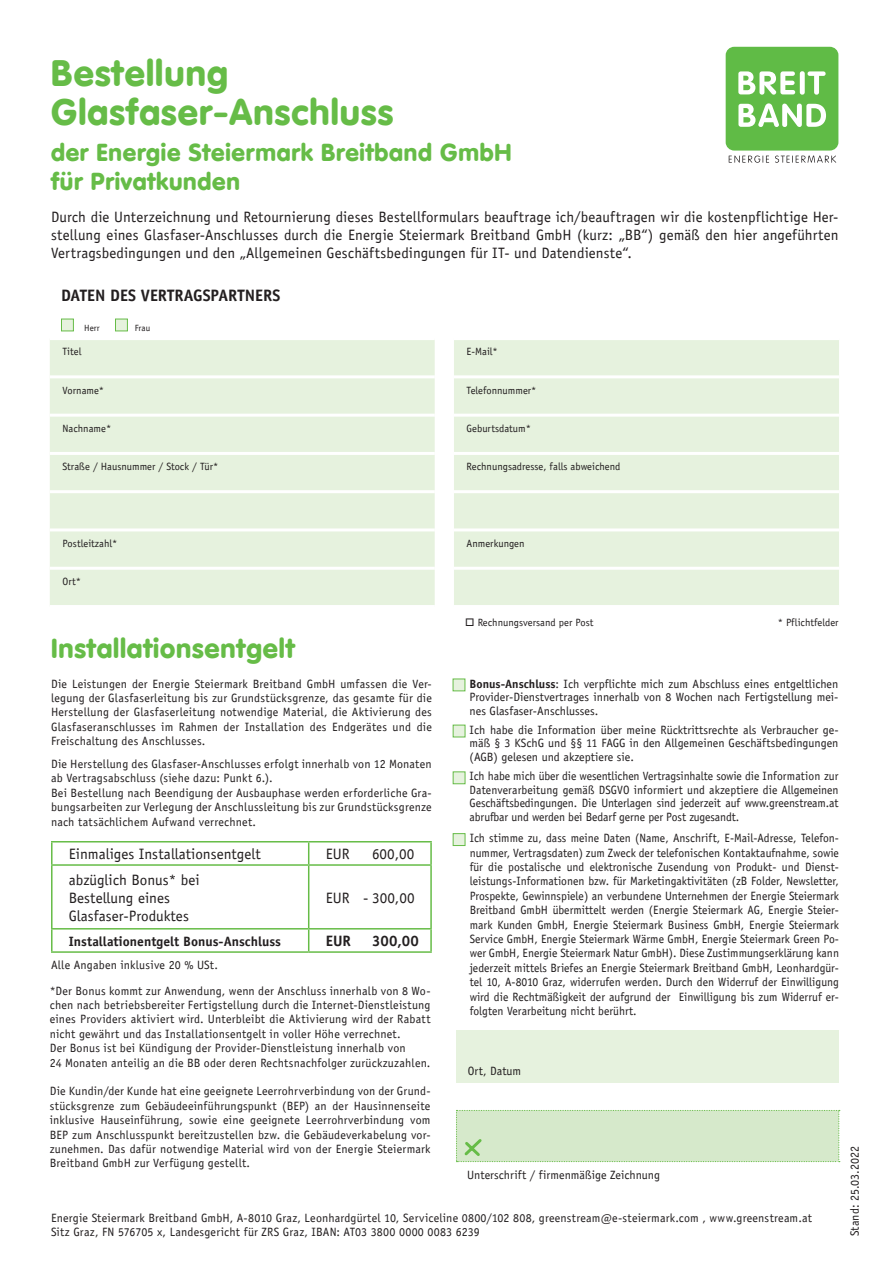
<style>
.page{position:relative;width:893px;height:1263px;background:#fff}
.page>*{position:absolute;margin:0;border:0;box-sizing:border-box;transform-origin:0 0}
.t1{font:900 36px/39px "VAG Rounded LT";letter-spacing:.03em;color:#66bc47}
.t2{font:900 27px "VAG Rounded LT";letter-spacing:.03em;color:#66bc47}
.t3{font:900 24px/28.8px "VAG Rounded LT";letter-spacing:.03em;color:#66bc47}
.t4{font:700 16.5px "Officina Sans";color:#231f20}
.t5{font:15px/18px "Officina Sans";color:#231f20;text-align:justify}
.t6{font:700 15px "Officina Sans";color:#231f20}
.t7{font:700 13.5px "Officina Sans";color:#231f20}
.t8{font:12px/14.4px "Officina Sans";letter-spacing:.015em;color:#231f20;text-align:justify}
.t9{font:10.5px "Officina Sans";color:#231f20}
.t10{font:9px "Officina Sans";color:#231f20}
.s1{font-weight:700}
</style>
<div class="page">
<div style="left:50px;top:340px;width:789px;height:265px;background:#e6f2de"></div>
<svg style="left:435px;top:340px;width:19px;height:265px"></svg>
<hr style="left:50px;top:375px;width:385px;height:3px;background:#fff">
<hr style="left:435px;top:375px;width:19px;height:3px;background:#fff">
<hr style="left:454px;top:375px;width:385px;height:3px;background:#fff">
<hr style="left:50px;top:414px;width:385px;height:3px;background:#fff">
<hr style="left:435px;top:414px;width:19px;height:3px;background:#fff">
<hr style="left:454px;top:414px;width:385px;height:3px;background:#fff">
<hr style="left:50px;top:452px;width:385px;height:3px;background:#fff">
<hr style="left:435px;top:452px;width:19px;height:3px;background:#fff">
<hr style="left:454px;top:452px;width:385px;height:3px;background:#fff">
<hr style="left:50px;top:490px;width:385px;height:3px;background:#fff">
<hr style="left:435px;top:490px;width:19px;height:3px;background:#fff">
<hr style="left:454px;top:490px;width:385px;height:3px;background:#fff">
<hr style="left:50px;top:528px;width:385px;height:3px;background:#fff">
<hr style="left:435px;top:528px;width:19px;height:3px;background:#fff">
<hr style="left:454px;top:528px;width:385px;height:3px;background:#fff">
<hr style="left:50px;top:567px;width:385px;height:3px;background:#fff">
<hr style="left:435px;top:567px;width:19px;height:3px;background:#fff">
<hr style="left:454px;top:567px;width:385px;height:3px;background:#fff">
<div style="left:61px;top:319px;width:13px;height:12px;background:#e6f2de;border:1px solid #66bc47"></div>
<div style="left:115px;top:319px;width:13px;height:12px;background:#e6f2de;border:1px solid #66bc47"></div>
<hr style="left:51px;top:841px;width:258px;height:1px;background:#66bc47">
<hr style="left:51px;top:842px;width:2px;height:22px;background:#66bc47">
<hr style="left:309px;top:841px;width:123px;height:1px;background:#66bc47">
<svg style="left:308px;top:842px;width:1px;height:22px"></svg>
<hr style="left:430px;top:842px;width:2px;height:22px;background:#66bc47">
<hr style="left:51px;top:864px;width:258px;height:2px;background:#66bc47">
<hr style="left:51px;top:866px;width:2px;height:62px;background:#66bc47">
<hr style="left:309px;top:864px;width:123px;height:2px;background:#66bc47">
<hr style="left:308px;top:866px;width:1px;height:62px;background:#66bc47">
<hr style="left:430px;top:866px;width:2px;height:62px;background:#66bc47">
<hr style="left:51px;top:928px;width:258px;height:1px;background:#66bc47">
<hr style="left:51px;top:929px;width:2px;height:22px;background:#66bc47">
<hr style="left:309px;top:928px;width:123px;height:1px;background:#66bc47">
<svg style="left:308px;top:929px;width:1px;height:22px"></svg>
<hr style="left:430px;top:929px;width:2px;height:22px;background:#66bc47">
<hr style="left:51px;top:951px;width:258px;height:2px;background:#66bc47">
<hr style="left:309px;top:951px;width:123px;height:2px;background:#66bc47">
<div style="left:456px;top:1031px;width:382px;height:52px;background:#e6f2de"></div>
<div style="left:456px;top:1110px;width:384px;height:52px;background:#d6e9cb"></div>
<div style="left:453px;top:833px;width:12px;height:13px;background:#e6f2de;border:1px solid #66bc47"></div>
<div style="left:453px;top:771px;width:12px;height:13px;background:#e6f2de;border:1px solid #66bc47"></div>
<div style="left:453px;top:725px;width:12px;height:12px;background:#e6f2de;border:1px solid #66bc47"></div>
<div style="left:453px;top:679px;width:12px;height:12px;background:#e6f2de;border:1px solid #66bc47"></div>
<div style="left:726px;top:47px;width:112px;height:104px;background:#60bb46;border-radius:8px"></div>
<svg style="left:729px;top:156px;width:40px;height:7px"></svg>
<svg style="left:775px;top:156px;width:61px;height:7px"></svg>
<svg style="left:738px;top:103px;width:88px;height:24px"></svg>
<svg style="left:738px;top:71px;width:57px;height:24px"></svg>
<div style="left:800px;top:71px;width:5px;height:24px;background:#fff;border-radius:2px"></div>
<svg style="left:807px;top:71px;width:19px;height:24px"></svg>
<h1 class="t1" style="left:51px;top:55px;width:344px">Bestellung<br>Glasfaser-Anschluss</h1>
<h3 class="t3" style="left:51px;top:139px;width:462px">der Energie Steiermark Breitband GmbH für Privatkunden</h3>
<p class="t5" style="left:51px;top:208px;width:789px">Durch die Unterzeichnung und Retournierung dieses Bestellformulars beauftrage ich/beauftragen wir die kostenpflichtige Her&shy;stellung eines Glasfaser-Anschlusses durch die Energie Steiermark Breitband GmbH (kurz: „BB“) gemäß den hier angeführten Vertragsbedingungen und den „Allgemeinen Geschäftsbedingungen für IT- und Datendienste“.</p>
<h3 class="t4" style="left:61px;top:285px;width:221px">DATEN DES VERTRAGSPARTNERS</h3>
<p class="t10" style="left:84px;top:323px;width:17px">Herr</p>
<p class="t10" style="left:135px;top:323px;width:17px">Frau</p>
<p class="t9" style="left:63px;top:346px;width:20px">Titel</p>
<p class="t9" style="left:467px;top:346px;width:33px">E-Mail*</p>
<p class="t9" style="left:63px;top:384px;width:43px">Vorname*</p>
<p class="t9" style="left:467px;top:384px;width:71px">Telefonnummer*</p>
<p class="t9" style="left:63px;top:422px;width:50px">Nachname*</p>
<p class="t9" style="left:467px;top:422px;width:66px">Geburtsdatum*</p>
<p class="t9" style="left:63px;top:460px;width:157px">Straße / Hausnummer / Stock / Tür*</p>
<p class="t9" style="left:467px;top:460px;width:155px">Rechnungsadresse, falls abweichend</p>
<p class="t9" style="left:63px;top:537px;width:56px">Postleitzahl*</p>
<p class="t9" style="left:467px;top:537px;width:60px">Anmerkungen</p>
<p class="t9" style="left:63px;top:575px;width:20px">Ort*</p>
<h2 class="t2" style="left:51px;top:632px;width:245px">Installationsentgelt</h2>
<p class="t8" style="left:51px;top:676px;width:382px">Die Leistungen der Energie Steiermark Breitband GmbH umfassen die Ver&shy;legung der Glasfaserleitung bis zur Grundstücksgrenze, das gesamte für die Herstellung der Glasfaserleitung notwendige Material, die Aktivierung des Glasfaseranschlusses im Rahmen der Installation des Endgerätes und die Freischaltung des Anschlusses.</p>
<p class="t8" style="left:51px;top:757px;width:382px;text-align:left">Die Herstellung des Glasfaser-Anschlusses erfolgt innerhalb von 12 Monaten ab Vertragsabschluss (siehe dazu: Punkt 6.).<br>Bei Bestellung nach Beendigung der Ausbauphase werden erforderliche Gra&shy;bungsarbeiten zur Verlegung der Anschlussleitung bis zur Grundstücksgrenze nach tatsächlichem Aufwand verrechnet.</p>
<p class="t5" style="left:69px;top:845px;width:193px">Einmaliges Installationsentgelt</p>
<p class="t5" style="left:326px;top:845px;width:25px">EUR</p>
<p class="t5" style="left:372px;top:845px;width:44px">600,00</p>
<p class="t5" style="left:69px;top:870px;width:132px;text-align:left">abzüglich Bonus* bei<br>Bestellung eines<br>Glasfaser-Produktes</p>
<p class="t5" style="left:326px;top:888px;width:90px">EUR - 300,00</p>
<p class="t7" style="left:69px;top:932px;width:214px">Installationentgelt Bonus-Anschluss</p>
<p class="t6" style="left:326px;top:931px;width:27px">EUR</p>
<p class="t6" style="left:372px;top:931px;width:48px">300,00</p>
<p class="t8" style="left:51px;top:958px;width:168px">Alle Angaben inklusive 20 % USt.</p>
<p class="t8" style="left:50px;top:983px;width:382px;text-align:left">*Der Bonus kommt zur Anwendung, wenn der Anschluss innerhalb von 8 Wo&shy;chen nach betriebsbereiter Fertigstellung durch die Internet-Dienstleistung eines Providers aktiviert wird. Unterbleibt die Aktivierung wird der Rabatt nicht gewährt und das Installationsentgelt in voller Höhe verrechnet.<br>Der Bonus ist bei Kündigung der Provider-Dienstleistung innerhalb von<br>24 Monaten anteilig an die BB oder deren Rechtsnachfolger zurückzuzahlen.</p>
<p class="t8" style="left:50px;top:1084px;width:382px">Die Kundin/der Kunde hat eine geeignete Leerrohrverbindung von der Grund&shy;stücksgrenze zum Gebäudeeinführungspunkt (BEP) an der Hausinnenseite inklusive Hauseinführung, sowie eine geeignete Leerrohrverbindung vom BEP zum Anschlusspunkt bereitzustellen bzw. die Gebäudeverkabelung vor&shy;zunehmen. Das dafür notwendige Material wird von der Energie Steiermark Breitband GmbH zur Verfügung gestellt.</p>
<p class="t9" style="left:465px;top:616px;width:130px">□ Rechnungsversand per Post</p>
<p class="t9" style="left:778px;top:616px;width:62px">* Pflichtfelder</p>
<p class="t8" style="left:470px;top:677px;width:370px;line-height:13.5px"><span class="s1">Bonus-Anschluss</span>: Ich verpflichte mich zum Abschluss eines entgeltlichen Provider-Dienstvertrages innerhalb von 8 Wochen nach Fertigstellung mei&shy;nes Glasfaser-Anschlusses.</p>
<p class="t8" style="left:470px;top:723px;width:370px;line-height:13.5px">Ich habe die Information über meine Rücktrittsrechte als Verbraucher ge&shy;mäß § 3 KSchG und §§ 11 FAGG in den Allgemeinen Geschäftsbedingungen (AGB) gelesen und akzeptiere sie.</p>
<p class="t8" style="left:470px;top:770px;width:370px;line-height:13.5px">Ich habe mich über die wesentlichen Vertragsinhalte sowie die Information zur Datenverarbeitung gemäß DSGVO informiert und akzeptiere die Allgemeinen Geschäftsbedingungen. Die Unterlagen sind jederzeit auf www.greenstream.at abrufbar und werden bei Bedarf gerne per Post zugesandt.</p>
<p class="t8" style="left:470px;top:831px;width:371px">Ich stimme zu, dass meine Daten (Name, Anschrift, E-Mail-Adresse, Telefon&shy;nummer, Vertragsdaten) zum Zweck der telefonischen Kontaktaufnahme, sowie für die postalische und elektronische Zusendung von Produkt- und Dienst&shy;leistungs-Informationen bzw. für Marketingaktivitäten (zB Folder, Newsletter, Prospekte, Gewinnspiele) an verbundene Unternehmen der Energie Steiermark Breitband GmbH übermittelt werden (Energie Steiermark AG, Energie Steier&shy;mark Kunden GmbH, Energie Steiermark Business GmbH, Energie Steiermark Service GmbH, Energie Steiermark Wärme GmbH, Energie Steiermark Green Po&shy;wer GmbH, Energie Steiermark Natur GmbH). Diese Zustimmungserklärung kann jederzeit mittels Briefes an Energie Steiermark Breitband GmbH, Leonhardgür&shy;tel 10, A-8010 Graz, widerrufen werden. Durch den Widerruf der Einwilligung wird die Rechtmäßigkeit der aufgrund der Einwilligung bis zum Widerruf er&shy;folgten Verarbeitung nicht berührt.</p>
<p class="t8" style="left:468px;top:1064px;width:55px">Ort, Datum</p>
<p class="t8" style="left:467px;top:1167px;width:194px">Unterschrift / firmenmäßige Zeichnung</p>
<p class="t8" style="left:51px;top:1210px;width:762px">Energie Steiermark Breitband GmbH, A-8010 Graz, Leonhardgürtel 10, Serviceline 0800/102 808, greenstream@e-steiermark.com , www.greenstream.at<br>Sitz Graz, FN 576705 x, Landesgericht für ZRS Graz, IBAN: AT03 3800 0000 0083 6239</p>
<p class="t8" style="left:847px;top:1236px;width:92px;rotate:-90deg">Stand: 25.03.2022</p>
</div>
